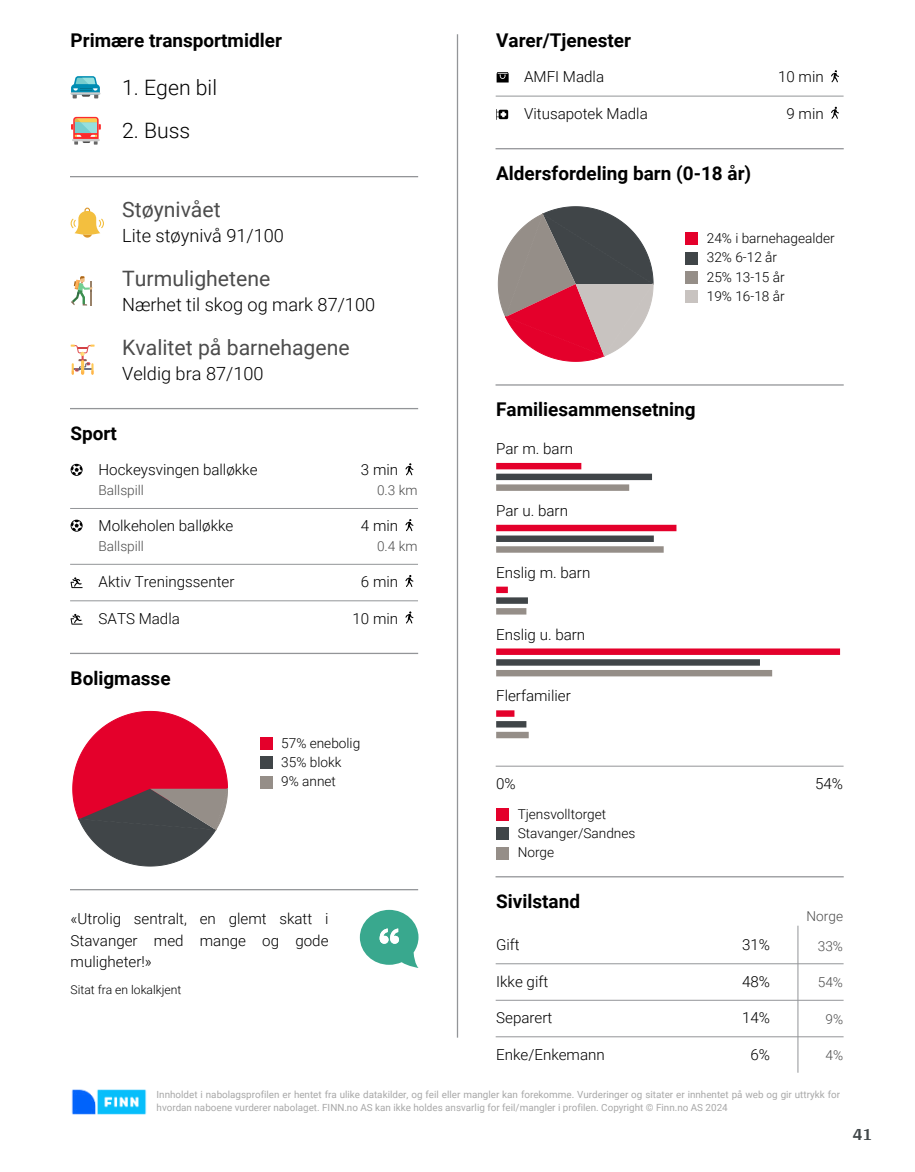
<style>
.page{position:relative;width:915px;height:1172px;background:#fff}
.page>*{position:absolute;margin:0;border:0;box-sizing:border-box;transform-origin:0 0}
.t1{font:21.15px "Roboto";color:#4c4c4c}
.t2{font:300 21.15px "Roboto";color:#000}
.t3{font:700 18.9px "Roboto";color:#000}
.t4{font:300 18.15px "Roboto";color:#000}
.t5{font:700 18px "Arya";color:#414749}
.t6{font:300 15.15px/21.5px "Roboto";color:#000;text-align:justify}
.t7{font:300 13.65px/19.4px "Roboto";color:#000}
.t8{font:300 13.65px "Roboto";color:#4c4c4c}
.t9{font:300 12.15px "Roboto";color:#000}
.t10{font:9.9px/12.9px "Roboto";color:#a8a8a8}
</style>
<div class="page">
<hr style="left:456px;top:35px;width:2px;height:1002px;background:#939598">
<svg style="left:71px;top:76px;width:29px;height:22px"></svg>
<svg style="left:71px;top:117px;width:30px;height:28px"></svg>
<hr style="left:71px;top:176px;width:346px;height:1px;background:#939598">
<svg style="left:71px;top:207px;width:33px;height:31px"></svg>
<svg style="left:71px;top:276px;width:22px;height:30px"></svg>
<svg style="left:71px;top:345px;width:23px;height:30px"></svg>
<hr style="left:71px;top:408px;width:346px;height:1px;background:#939598">
<svg style="left:71px;top:464px;width:12px;height:12px"></svg>
<svg style="left:405px;top:463px;width:8px;height:12px"></svg>
<hr style="left:71px;top:508px;width:346px;height:1px;background:#939598">
<svg style="left:71px;top:520px;width:12px;height:12px"></svg>
<svg style="left:405px;top:519px;width:8px;height:12px"></svg>
<hr style="left:71px;top:564px;width:346px;height:1px;background:#939598">
<svg style="left:71px;top:577px;width:12px;height:11px"></svg>
<svg style="left:405px;top:575px;width:8px;height:12px"></svg>
<hr style="left:71px;top:600px;width:346px;height:1px;background:#939598">
<svg style="left:71px;top:614px;width:12px;height:11px"></svg>
<svg style="left:405px;top:611px;width:8px;height:12px"></svg>
<hr style="left:71px;top:653px;width:346px;height:1px;background:#939598">
<svg style="left:72px;top:711px;width:156px;height:156px"></svg>
<div style="left:260px;top:737px;width:12px;height:13px;background:#e4002b"></div>
<div style="left:260px;top:756px;width:12px;height:13px;background:#404548"></div>
<div style="left:260px;top:776px;width:12px;height:13px;background:#958e88"></div>
<hr style="left:71px;top:889px;width:346px;height:1px;background:#939598">
<svg style="left:360px;top:910px;width:58px;height:58px"></svg>
<svg style="left:496px;top:72px;width:12px;height:11px"></svg>
<svg style="left:831px;top:70px;width:7px;height:12px"></svg>
<hr style="left:496px;top:96px;width:346px;height:1px;background:#939598">
<svg style="left:496px;top:109px;width:12px;height:11px"></svg>
<svg style="left:831px;top:107px;width:7px;height:12px"></svg>
<hr style="left:496px;top:148px;width:346px;height:1px;background:#939598">
<svg style="left:497px;top:206px;width:156px;height:156px"></svg>
<div style="left:685px;top:232px;width:13px;height:13px;background:#e4002b"></div>
<div style="left:685px;top:252px;width:13px;height:13px;background:#404548"></div>
<div style="left:685px;top:271px;width:13px;height:13px;background:#958e88"></div>
<div style="left:685px;top:290px;width:13px;height:13px;background:#c8c3c0"></div>
<hr style="left:496px;top:384px;width:346px;height:2px;background:#939598">
<div style="left:496px;top:463px;width:85px;height:6px;background:#e4002b"></div>
<div style="left:496px;top:474px;width:155px;height:6px;background:#404548"></div>
<div style="left:496px;top:484px;width:133px;height:7px;background:#958e88"></div>
<div style="left:496px;top:525px;width:180px;height:6px;background:#e4002b"></div>
<div style="left:496px;top:535px;width:157px;height:7px;background:#404548"></div>
<div style="left:496px;top:546px;width:167px;height:7px;background:#958e88"></div>
<div style="left:496px;top:587px;width:11px;height:6px;background:#e4002b"></div>
<div style="left:496px;top:597px;width:31px;height:7px;background:#404548"></div>
<div style="left:496px;top:608px;width:30px;height:6px;background:#958e88"></div>
<div style="left:496px;top:648px;width:343px;height:7px;background:#e4002b"></div>
<div style="left:496px;top:659px;width:263px;height:7px;background:#404548"></div>
<div style="left:496px;top:670px;width:275px;height:6px;background:#958e88"></div>
<div style="left:496px;top:710px;width:18px;height:7px;background:#e4002b"></div>
<div style="left:496px;top:721px;width:30px;height:6px;background:#404548"></div>
<div style="left:496px;top:732px;width:32px;height:6px;background:#958e88"></div>
<hr style="left:496px;top:766px;width:346px;height:1px;background:#939598">
<div style="left:496px;top:808px;width:13px;height:13px;background:#e4002b"></div>
<div style="left:496px;top:827px;width:13px;height:13px;background:#404548"></div>
<div style="left:496px;top:847px;width:13px;height:12px;background:#958e88"></div>
<hr style="left:496px;top:876px;width:346px;height:1px;background:#939598">
<hr style="left:797px;top:926px;width:1px;height:146px;background:#939598">
<hr style="left:496px;top:963px;width:346px;height:1px;background:#939598">
<hr style="left:496px;top:1000px;width:346px;height:1px;background:#939598">
<hr style="left:496px;top:1036px;width:346px;height:1px;background:#939598">
<img style="left:71px;top:1089px;width:76px;height:26px">
<p class="t3" style="left:71px;top:27px;width:213px">Primære transportmidler</p>
<h1 class="t2" style="left:122px;top:73px;width:96px">1. Egen bil</h1>
<h1 class="t2" style="left:122px;top:116px;width:70px">2. Buss</h1>
<h1 class="t1" style="left:122px;top:195px;width:100px">Støynivået</h1>
<p class="t4" style="left:122px;top:223px;width:163px">Lite støynivå 91/100</p>
<h1 class="t1" style="left:122px;top:264px;width:150px">Turmulighetene</h1>
<p class="t4" style="left:122px;top:292px;width:254px">Nærhet til skog og mark 87/100</p>
<h1 class="t1" style="left:122px;top:332px;width:229px">Kvalitet på barnehagene</h1>
<p class="t4" style="left:122px;top:360px;width:143px">Veldig bra 87/100</p>
<p class="t3" style="left:71px;top:420px;width:48px">Sport</p>
<p class="t6" style="left:98px;top:459px;width:160px">Hockeysvingen balløkke</p>
<p class="t6" style="left:361px;top:459px;width:39px">3 min</p>
<p class="t8" style="left:98px;top:481px;width:47px">Ballspill</p>
<p class="t8" style="left:377px;top:481px;width:42px">0.3 km</p>
<p class="t6" style="left:98px;top:515px;width:136px">Molkeholen balløkke</p>
<p class="t6" style="left:361px;top:515px;width:39px">4 min</p>
<p class="t8" style="left:98px;top:537px;width:47px">Ballspill</p>
<p class="t8" style="left:377px;top:537px;width:42px">0.4 km</p>
<p class="t6" style="left:98px;top:570px;width:137px">Aktiv Treningssenter</p>
<p class="t6" style="left:361px;top:570px;width:39px">6 min</p>
<p class="t6" style="left:98px;top:607px;width:83px">SATS Madla</p>
<p class="t6" style="left:352px;top:607px;width:47px">10 min</p>
<p class="t3" style="left:71px;top:665px;width:101px">Boligmasse</p>
<p class="t3" style="left:496px;top:27px;width:136px">Varer/Tjenester</p>
<p class="t6" style="left:524px;top:66px;width:81px">AMFI Madla</p>
<p class="t6" style="left:777px;top:66px;width:47px">10 min</p>
<p class="t6" style="left:524px;top:102px;width:125px">Vitusapotek Madla</p>
<p class="t6" style="left:786px;top:102px;width:39px">9 min</p>
<p class="t3" style="left:496px;top:160px;width:256px">Aldersfordeling barn (0-18 år)</p>
<p class="t7" style="left:706px;top:228px;width:129px">24% i barnehagealder<br>32% 6-12 år<br>25% 13-15 år<br>19% 16-18 år</p>
<p class="t3" style="left:496px;top:396px;width:201px">Familiesammensetning</p>
<p class="t6" style="left:496px;top:437px;width:78px">Par m. barn</p>
<p class="t6" style="left:496px;top:499px;width:73px">Par u. barn</p>
<p class="t6" style="left:496px;top:561px;width:96px">Enslig m. barn</p>
<p class="t6" style="left:496px;top:623px;width:91px">Enslig u. barn</p>
<p class="t6" style="left:496px;top:685px;width:76px">Flerfamilier</p>
<p class="t7" style="left:281px;top:733px;width:80px">57% enebolig<br>35% blokk<br>9% annet</p>
<p class="t6" style="left:496px;top:772px;width:21px">0%</p>
<p class="t6" style="left:814px;top:772px;width:29px">54%</p>
<p class="t7" style="left:517px;top:803px;width:119px">Tjensvolltorget<br>Stavanger/Sandnes<br>Norge</p>
<p class="t3" style="left:496px;top:888px;width:85px">Sivilstand</p>
<p class="t8" style="left:806px;top:906px;width:38px">Norge</p>
<p class="t6" style="left:496px;top:933px;width:25px">Gift</p>
<p class="t6" style="left:741px;top:933px;width:29px">31%</p>
<p class="t8" style="left:817px;top:936px;width:27px">33%</p>
<p class="t6" style="left:496px;top:970px;width:54px">Ikke gift</p>
<p class="t6" style="left:741px;top:970px;width:29px">48%</p>
<p class="t8" style="left:817px;top:973px;width:27px">54%</p>
<p class="t6" style="left:496px;top:1006px;width:58px">Separert</p>
<p class="t6" style="left:741px;top:1006px;width:29px">14%</p>
<p class="t8" style="left:825px;top:1009px;width:19px">9%</p>
<p class="t6" style="left:496px;top:1043px;width:110px">Enke/Enkemann</p>
<p class="t6" style="left:750px;top:1043px;width:21px">6%</p>
<p class="t8" style="left:825px;top:1046px;width:19px">4%</p>
<p class="t10" style="left:156px;top:1087px;width:684px">Innholdet i nabolagsprofilen er hentet fra ulike datakilder, og feil eller mangler kan forekomme. Vurderinger og sitater er innhentet på web og gir uttrykk for hvordan naboene vurderer nabolaget. FINN.no AS kan ikke holdes ansvarlig for feil/mangler i profilen. Copyright © Finn.no AS 2024</p>
<p class="t6" style="left:71px;top:907px;width:259px">«Utrolig sentralt, en glemt skatt i Stavanger med mange og gode muligheter!»</p>
<p class="t9" style="left:71px;top:981px;width:112px">Sitat fra en lokalkjent</p>
<p class="t5" style="left:852px;top:1123px;width:21px">41</p>
</div>
